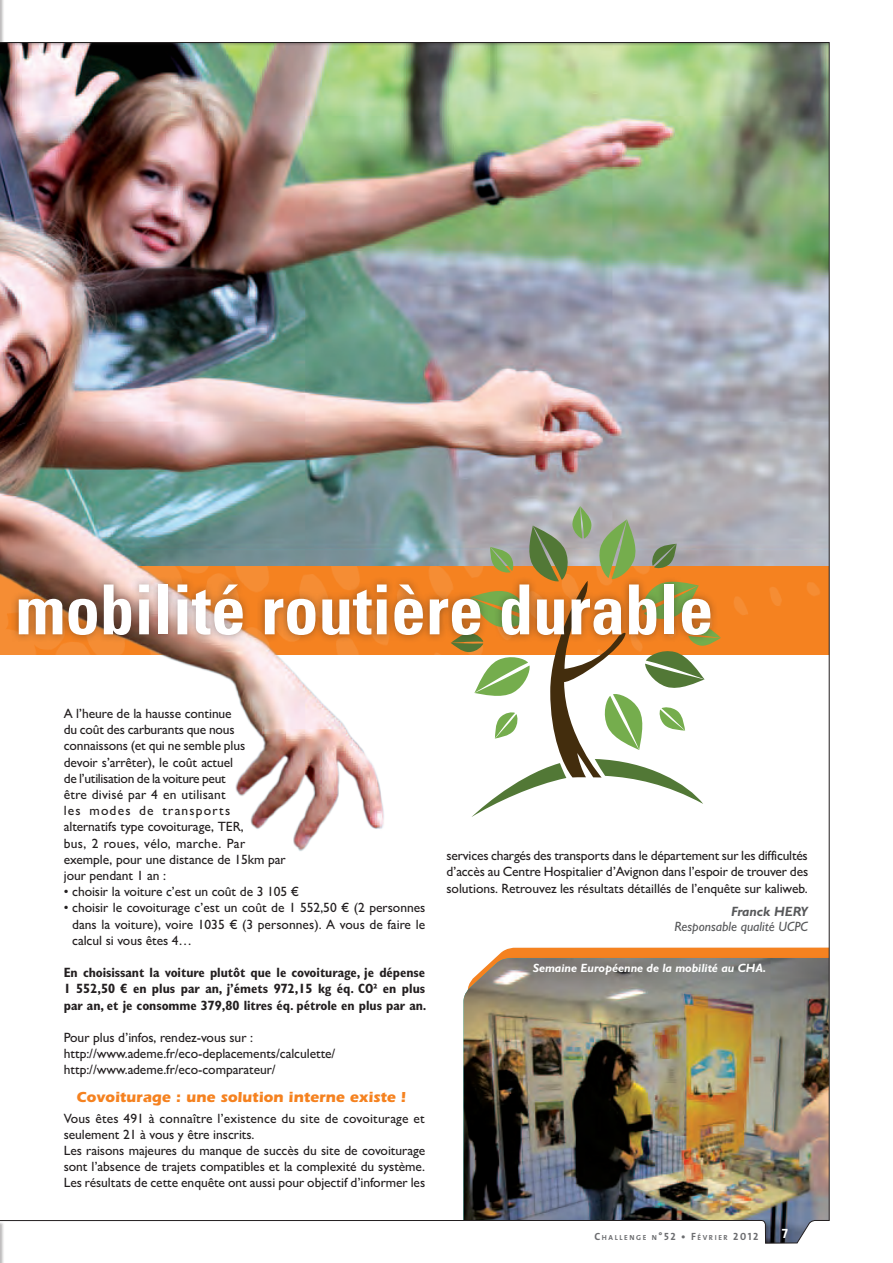
<style>
.page{position:relative;width:893px;height:1263px;background:#fff}
.page>*{position:absolute;margin:0;border:0;box-sizing:border-box;transform-origin:0 0}
.t1{font:700 condensed 69px "Univers LT Std";color:#fff}
.t2{font:700 15px "ITC Eras Std";color:#f58220}
.t3{font:500 13.5px/16.2px "Gill Sans MT Pro";letter-spacing:-.005em;color:#231f20}
.t4{font:700 condensed 13.5px/16.2px "Gill Sans MT Pro";letter-spacing:-.005em;color:#231f20;text-align:justify}
.t5{font:italic 500 13.5px "Gill Sans MT Pro";color:#57585a}
.t6{font:italic 700 13.5px "Gill Sans MT Pro";letter-spacing:-.005em;color:#57585a}
.t7{font:13.5px "The Mix Bold Caps";color:#fff}
.t8{font:italic 700 12px "Gill Sans MT Pro";color:#fff}
.t9{font:7.35px "The Mix Bold Caps";letter-spacing:.215em;color:#6c6d70}
.s1{font-size:10.5px}
</style>
<div class="page">
<img style="left:4px;top:42px;width:826px;height:1201px">
<hr style="left:0;top:0;width:4px;height:1263px;background:#231f20;opacity:.3">
<svg style="left:0;top:0;width:1px;height:1263px"></svg>
<svg style="left:451px;top:506px;width:270px;height:311px"></svg>
<div style="left:0;top:575px;width:719px;height:75px;background:#231f20;opacity:.45"></div>
<h1 class="t1" style="left:16px;top:567px;width:699px">mobilité routière durable</h1>
<p class="t3" style="left:64px;top:705px;width:224px">A l’heure de la hausse continue<br>du coût des carburants que nous connaissons (et qui ne semble plus<br>devoir s’arrêter), le coût actuel<br>de l’utilisation de la voiture peut<br>être divisé par 4 en utilisant<br>les modes de transports alternatifs type covoiturage, TER,<br>bus, 2 roues, vélo, marche. Par exemple, pour une distance de 15km par jour pendant 1 an :</p>
<p class="t3" style="left:64px;top:883px;width:237px">• choisir la voiture c’est un coût de 3 105 €</p>
<p class="t3" style="left:72px;top:900px;width:355px;text-align:justify;text-indent:-8px">• choisir le covoiturage c’est un coût de 1 552,50 € (2 personnes dans la voiture), voire 1035 € (3 personnes). A vous de faire le calcul si vous êtes 4…</p>
<p class="t4" style="left:64px;top:964px;width:364px">En choisissant la voiture plutôt que le covoiturage, je dépense 1 552,50 € en plus par an, j’émets 972,15 kg éq. CO² en plus par an, et je consomme 379,80 litres éq. pétrole en plus par an.</p>
<p class="t3" style="left:64px;top:1029px;width:273px">Pour plus d’infos, rendez-vous sur : http://www.ademe.fr/eco-deplacements/calculette/ http://www.ademe.fr/eco-comparateur/</p>
<p class="t2" style="left:77px;top:1088px;width:331px">Covoiturage : une solution interne existe !</p>
<p class="t3" style="left:64px;top:1110px;width:363px">Vous êtes 491 à connaître l’existence du site de covoiturage et seulement 21 à vous y être inscrits.<br>Les raisons majeures du manque de succès du site de covoiturage sont l’absence de trajets compatibles et la complexité du système.<br>Les résultats de cette enquête ont aussi pour objectif d’informer les</p>
<p class="t3" style="left:446px;top:847px;width:363px;text-align:justify">services chargés des transports dans le département sur les difficultés d’accès au Centre Hospitalier d’Avignon dans l’espoir de trouver des solutions. Retrouvez les résultats détaillés de l’enquête sur kaliweb.</p>
<p class="t6" style="left:731px;top:903px;width:78px">Franck HERY</p>
<p class="t5" style="left:674px;top:919px;width:135px">Responsable qualité UCPC</p>
<p class="t8" style="left:533px;top:960px;width:235px">Semaine Européenne de la mobilité au CHA.</p>
<p class="t9" style="left:594px;top:1233px;width:165px"><span class="s1">C</span>H ALLE NGE N<span class="s1">°52 • F</span>ÉVRIE R <span class="s1">2012</span></p>
<p class="t7" style="left:782px;top:1225px;width:8px">7</p>
</div>
